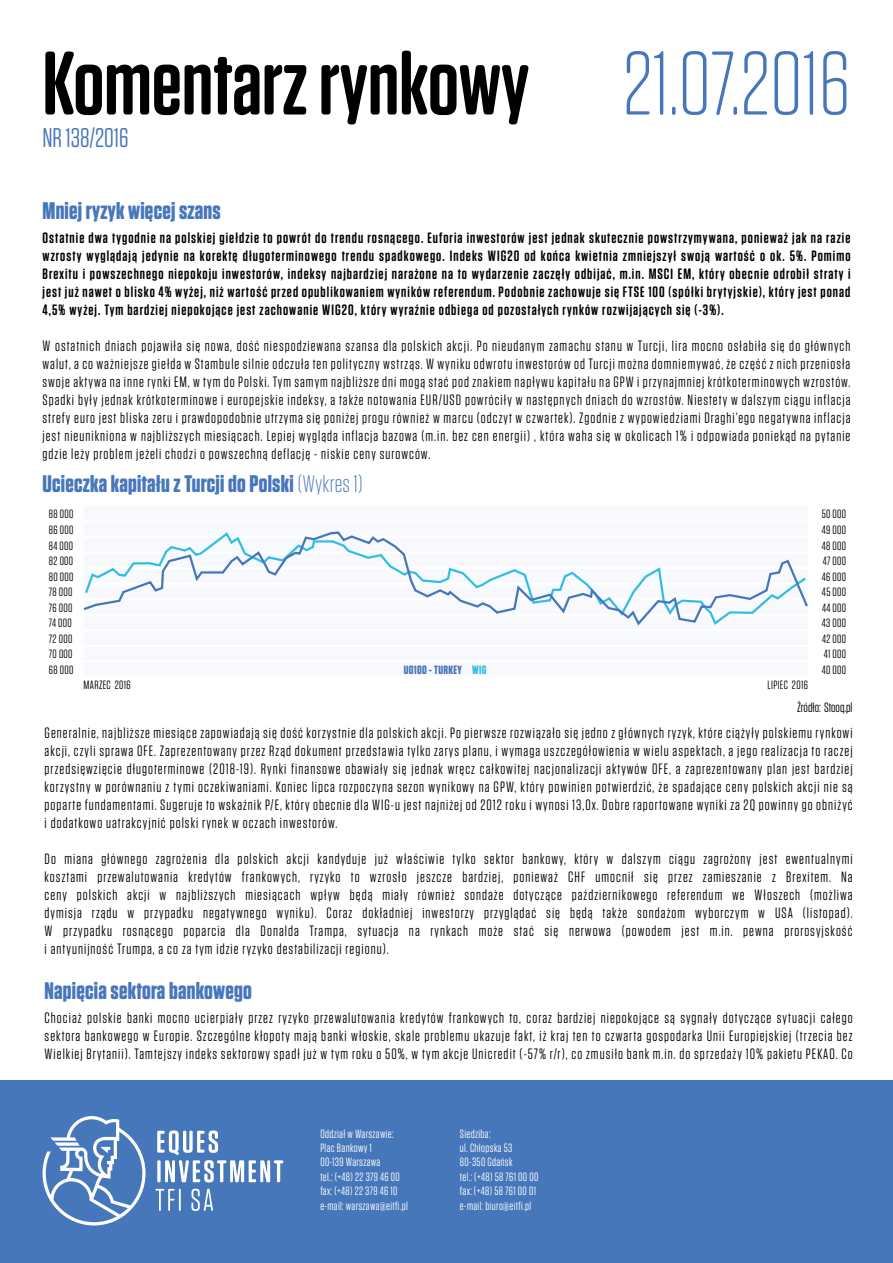
<style>
.page{position:relative;width:893px;height:1263px;background:#fff}
.page>*{position:absolute;margin:0;border:0;box-sizing:border-box;transform-origin:0 0}
.t1{font:600 90px "Tungsten Rounded";color:#000}
.t2{font:300 90px "Tungsten Rounded";color:#4777bb}
.t3{font:27px "Tungsten Rounded";color:#4777bb}
.t4{font:700 24px "Tungsten Rounded";letter-spacing:.01em;color:#4777bb}
.t5{font:15px/18px "Tungsten Rounded";letter-spacing:.07em;color:#000;text-align:justify}
.t6{font:600 15px/18px "Tungsten Rounded";letter-spacing:.07em;color:#000;text-align:justify}
.t7{font:13.5px "Tungsten Rounded";color:#000}
.t8{font:12px/14.4px "Tungsten Rounded";letter-spacing:.03em;color:#fff}
.t9{font:12px "Tungsten Rounded";letter-spacing:.03em;color:#000}
.t10{font:700 12px "Tungsten Rounded";letter-spacing:.03em;color:#4777bb}
.s1{font-weight:300}
.s2{color:#32bde5}
</style>
<div class="page">
<div style="left:0;top:1080px;width:893px;height:183px;background:#4777bb"></div>
<svg style="left:43px;top:1116px;width:103px;height:109px"></svg>
<svg style="left:157px;top:1130px;width:126px;height:52px"></svg>
<svg style="left:155px;top:1189px;width:20px;height:22px"></svg>
<hr style="left:179px;top:1189px;width:2px;height:22px;background:#fff">
<svg style="left:191px;top:1189px;width:22px;height:22px"></svg>
<svg style="left:83px;top:531px;width:725px;height:95px"></svg>
<h1 class="t1" style="left:43px;top:35px;width:488px">Komentarz rynkowy</h1>
<h2 class="t3" style="left:43px;top:124px;width:88px">NR 138/2016</h2>
<h1 class="t2" style="left:622px;top:37px;width:229px">21.07.2016</h1>
<h3 class="t4" style="left:43px;top:198px;width:180px">Mniej ryzyk więcej szans</h3>
<p class="t6" style="left:43px;top:229px;width:809px">Ostatnie dwa tygodnie na polskiej giełdzie to powrót do trendu rosnącego. Euforia inwestorów jest jednak skutecznie powstrzymywana, ponieważ jak na razie wzrosty wyglądają jedynie na korektę długoterminowego trendu spadkowego. Indeks WIG20 od końca kwietnia zmniejszył swoją wartość o ok. 5%. Pomimo Brexitu i powszechnego niepokoju inwestorów, indeksy najbardziej narażone na to wydarzenie zaczęły odbijać, m.in. MSCI EM, który obecnie odrobił straty i jest już nawet o blisko 4% wyżej, niż wartość przed opublikowaniem wyników referendum. Podobnie zachowuje się FTSE 100 (spółki brytyjskie), który jest ponad 4,5% wyżej. Tym bardziej niepokojące jest zachowanie WIG20, który wyraźnie odbiega od pozostałych rynków rozwijających się (-3%).</p>
<p class="t5" style="left:43px;top:337px;width:809px">W ostatnich dniach pojawiła się nowa, dość niespodziewana szansa dla polskich akcji. Po nieudanym zamachu stanu w Turcji, lira mocno osłabiła się do głównych walut, a co ważniejsze giełda w Stambule silnie odczuła ten polityczny wstrząs. W wyniku odwrotu inwestorów od Turcji można domniemywać, że część z nich przeniosła swoje aktywa na inne rynki EM, w tym do Polski. Tym samym najbliższe dni mogą stać pod znakiem napływu kapitału na GPW i przynajmniej krótkoterminowych wzrostów.<br>Spadki były jednak krótkoterminowe i europejskie indeksy, a także notowania EUR/USD powróciły w następnych dniach do wzrostów. Niestety w dalszym ciągu inflacja strefy euro jest bliska zeru i prawdopodobnie utrzyma się poniżej progu również w marcu (odczyt w czwartek). Zgodnie z wypowiedziami Draghi’ego negatywna inflacja jest nieunikniona w najbliższych miesiącach. Lepiej wygląda inflacja bazowa (m.in. bez cen energii) , która waha się w okolicach 1% i odpowiada poniekąd na pytanie gdzie leży problem jeżeli chodzi o powszechną deflację - niskie ceny surowców.</p>
<h3 class="t4" style="left:43px;top:471px;width:322px">Ucieczka kapitału z Turcji do Polski <span class="s1">(Wykres 1)</span></h3>
<p class="t9" style="left:49px;top:508px;width:26px">88 000</p>
<p class="t9" style="left:822px;top:508px;width:26px">50 000</p>
<p class="t9" style="left:49px;top:524px;width:26px">86 000</p>
<p class="t9" style="left:822px;top:524px;width:26px">49 000</p>
<p class="t9" style="left:49px;top:539px;width:26px">84 000</p>
<p class="t9" style="left:822px;top:539px;width:26px">48 000</p>
<p class="t9" style="left:49px;top:555px;width:26px">82 000</p>
<p class="t9" style="left:823px;top:555px;width:25px">47 000</p>
<p class="t9" style="left:49px;top:570px;width:26px">80 000</p>
<p class="t9" style="left:822px;top:570px;width:26px">46 000</p>
<p class="t9" style="left:49px;top:586px;width:25px">78 000</p>
<p class="t9" style="left:822px;top:586px;width:26px">45 000</p>
<p class="t9" style="left:49px;top:601px;width:25px">76 000</p>
<p class="t9" style="left:822px;top:601px;width:26px">44 000</p>
<p class="t9" style="left:49px;top:617px;width:24px">74 000</p>
<p class="t9" style="left:822px;top:617px;width:26px">43 000</p>
<p class="t9" style="left:49px;top:632px;width:25px">72 000</p>
<p class="t9" style="left:822px;top:632px;width:26px">42 000</p>
<p class="t9" style="left:49px;top:648px;width:25px">70 000</p>
<p class="t9" style="left:824px;top:648px;width:24px">41 000</p>
<p class="t9" style="left:49px;top:663px;width:26px">68 000</p>
<p class="t10" style="left:404px;top:663px;width:84px">UO100 - TURKEY <span class="s2">WIG</span></p>
<p class="t9" style="left:822px;top:664px;width:26px">40 000</p>
<p class="t9" style="left:84px;top:679px;width:49px">MARZEC 2016</p>
<p class="t9" style="left:768px;top:679px;width:42px">LIPIEC 2016</p>
<p class="t7" style="left:797px;top:701px;width:57px">Źródło: Stooq.pl</p>
<p class="t5" style="left:45px;top:724px;width:810px">Generalnie, najbliższe miesiące zapowiadają się dość korzystnie dla polskich akcji. Po pierwsze rozwiązało się jedno z głównych ryzyk, które ciążyły polskiemu rynkowi akcji, czyli sprawa OFE. Zaprezentowany przez Rząd dokument przedstawia tylko zarys planu, i wymaga uszczegółowienia w wielu aspektach, a jego realizacja to raczej przedsięwzięcie długoterminowe (2018-19). Rynki finansowe obawiały się jednak wręcz całkowitej nacjonalizacji aktywów OFE, a zaprezentowany plan jest bardziej korzystny w porównaniu z tymi oczekiwaniami. Koniec lipca rozpoczyna sezon wynikowy na GPW, który powinien potwierdzić, że spadające ceny polskich akcji nie są poparte fundamentami. Sugeruje to wskaźnik P/E, który obecnie dla WIG-u jest najniżej od 2012 roku i wynosi 13,0x. Dobre raportowane wyniki za 2Q powinny go obniżyć i dodatkowo uatrakcyjnić polski rynek w oczach inwestorów.</p>
<p class="t5" style="left:45px;top:850px;width:809px">Do miana głównego zagrożenia dla polskich akcji kandyduje już właściwie tylko sektor bankowy, który w dalszym ciągu zagrożony jest ewentualnymi kosztami przewalutowania kredytów frankowych, ryzyko to wzrosło jeszcze bardziej, ponieważ CHF umocnił się przez zamieszanie z Brexitem. Na ceny polskich akcji w najbliższych miesiącach wpływ będą miały również sondaże dotyczące październikowego referendum we Włoszech (możliwa dymisja rządu w przypadku negatywnego wyniku). Coraz dokładniej inwestorzy przyglądać się będą także sondażom wyborczym w USA (listopad).<br>W przypadku rosnącego poparcia dla Donalda Trampa, sytuacja na rynkach może stać się nerwowa (powodem jest m.in. pewna prorosyjskość i antyunijność Trumpa, a co za tym idzie ryzyko destabilizacji regionu).</p>
<h3 class="t4" style="left:45px;top:978px;width:209px">Napięcia sektora bankowego</h3>
<p class="t5" style="left:45px;top:1009px;width:810px">Chociaż polskie banki mocno ucierpiały przez ryzyko przewalutowania kredytów frankowych to, coraz bardziej niepokojące są sygnały dotyczące sytuacji całego sektora bankowego w Europie. Szczególne kłopoty mają banki włoskie, skale problemu ukazuje fakt, iż kraj ten to czwarta gospodarka Unii Europiejskiej (trzecia bez Wielkiej Brytanii). Tamtejszy indeks sektorowy spadł już w tym roku o 50%, w tym akcje Unicredit (-57% r/r), co zmusiło bank m.in. do sprzedaży 10% pakietu PEKAO. Co</p>
<p class="t8" style="left:320px;top:1126px;width:89px">Oddział w Warszawie:<br>Plac Bankowy 1<br>00-139 Warszawa<br>tel.: (+48) 22 379 46 00 fax: (+48) 22 379 46 10 e-mail: warszawa@eitfi.pl</p>
<p class="t8" style="left:460px;top:1126px;width:80px">Siedziba:<br>ul. Chłopska 53<br>80-350 Gdańsk<br>tel.: (+48) 58 761 00 00 fax: (+48) 58 761 00 01 e-mail: biuro@eitfi.pl</p>
</div>
